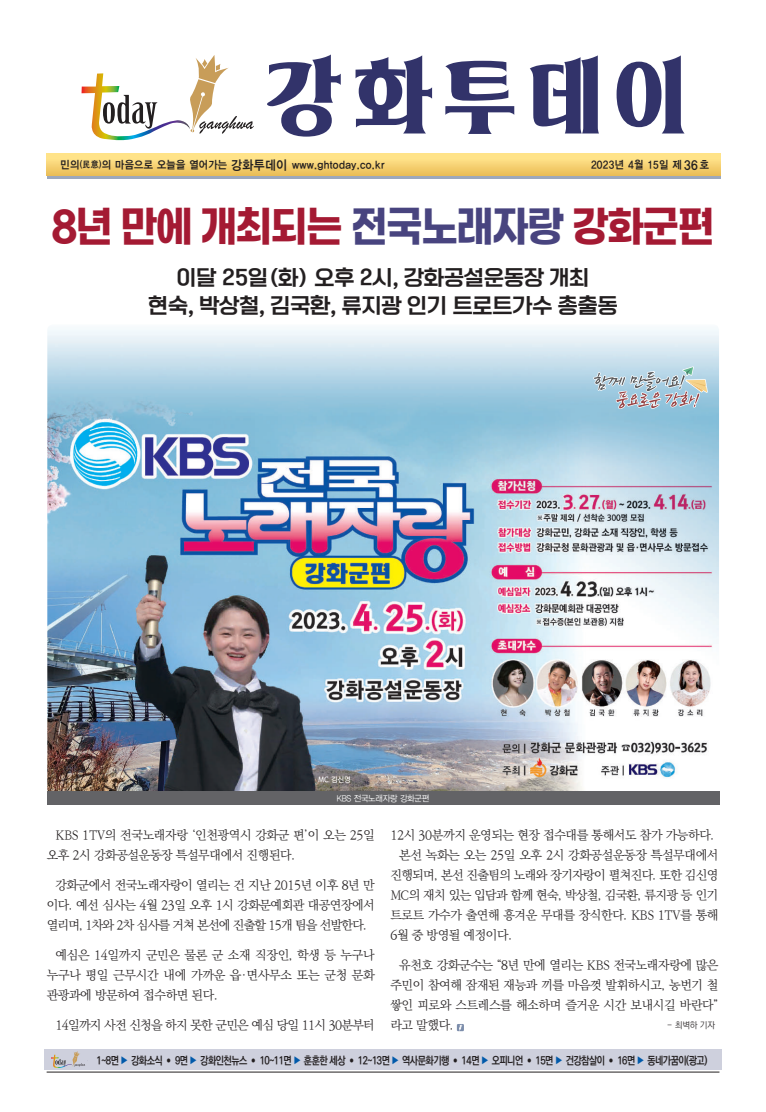
<style>
.page{position:relative;width:766px;height:1112px;background:#fff}
.page>*{position:absolute;margin:0;border:0;box-sizing:border-box;transform-origin:0 0}
.t1{font:43px "Gmarket Sans TTF Bold";letter-spacing:-.04em;color:#a41a33;scale:.89 1}
.t2{font:21px/28px "ONE Mobile Title";color:#231f20;text-align:center}
.t3{font:300 12.5px/20px "Ko Pub Batang";letter-spacing:-.03em;color:#231f20;text-align:justify}
.t4{font:300 12.5px "Ko Pub Batang";letter-spacing:-.05em;color:#231f20}
.t5{font:300 12.5px "Ko Pub Batang";letter-spacing:-.06em;color:#231f20}
.t6{font:700 11px "Ko Pub Dotum";letter-spacing:-.05em;color:#231f20;scale:.86 1}
.t7{font:11px "YDIYGO340";letter-spacing:.03em;color:#231f20;scale:.91 1}
.t8{font:300 9px "Ko Pub Dotum";color:#231f20}
.t9{font:8.8px "YDIYGO320";letter-spacing:-.03em;color:#fff;scale:.93 1}
.s1{font-size:9px}
.s2{font-size:13px}
.s3{color:#48447f}
.s4{font-weight:500;font-size:9px;color:#015aaa}
</style>
<div class="page">
<svg style="left:81px;top:55px;width:173px;height:86px"></svg>
<svg style="left:267px;top:54px;width:73px;height:83px"></svg>
<svg style="left:355px;top:55px;width:77px;height:78px"></svg>
<svg style="left:445px;top:61px;width:69px;height:73px"></svg>
<svg style="left:530px;top:55px;width:68px;height:78px"></svg>
<svg style="left:616px;top:55px;width:68px;height:78px"></svg>
<hr style="left:47px;top:1071px;width:672px;height:1px;background:#231f20">
<hr style="left:47px;top:175px;width:673px;height:3px;background:#9ca8bc">
<svg style="left:47px;top:154px;width:673px;height:21px;background:#f6d375"></svg>
<div style="left:44px;top:1048px;width:677px;height:21px;background:#ced0dd"></div>
<svg style="left:51px;top:1051px;width:34px;height:16px"></svg>
<svg style="left:456px;top:1024px;width:8px;height:6px"></svg>
<img style="left:47px;top:329px;width:671px;height:462px">
<div style="left:47px;top:791px;width:672px;height:14px;background:#636366"></div>
<svg style="left:593px;top:366px;width:115px;height:45px;background:#aec4d0"></svg>
<p class="t7" style="left:61px;top:158px;width:357px">민의<span class="s1">(民意)</span>의 마음으로 오늘을 열어가는 <span class="s2">강화투데이</span> www.ghtoday.co.kr</p>
<p class="t7" style="left:591px;top:158px;width:131px">2023년 4월 15일 제 <span class="s2">36</span> 호</p>
<h1 class="t1" style="left:51px;top:203px;width:746px">8년 만에 개최되는 <span class="s3">전국노래자랑</span> 강화군편</h1>
<h2 class="t2" style="left:148px;top:263px;width:471px">이달 25일(화) 오후 2시, 강화공설운동장 개최<br>현숙, 박상철, 김국환, 류지광 인기 트로트가수 총출동</h2>
<p class="t9" style="left:337px;top:793px;width:101px">KBS 전국노래자랑 강화군편</p>
<p class="t3" style="left:47px;top:825px;width:329px;text-indent:9px">KBS 1TV의 전국노래자랑 ‘인천광역시 강화군 편’이 오는 25일 오후 2시 강화공설운동장 특설무대에서 진행된다.</p>
<p class="t3" style="left:47px;top:875px;width:329px;text-indent:9px">강화군에서 전국노래자랑이 열리는 건 지난 2015년 이후 8년 만 이다. 예선 심사는 4월 23일 오후 1시 강화문예회관 대공연장에서 열리며, 1차와 2차 심사를 거쳐 본선에 진출할 15개 팀을 선발한다.</p>
<p class="t3" style="left:47px;top:945px;width:329px;text-indent:9px">예심은 14일까지 군민은 물론 군 소재 직장인, 학생 등 누구나 누구나 평일 근무시간 내에 가까운 읍·면사무소 또는 군청 문화 관광과에 방문하여 접수하면 된다.</p>
<p class="t5" style="left:55px;top:1018px;width:320px">14일까지 사전 신청을 하지 못한 군민은 예심 당일 11시 30분부터</p>
<p class="t3" style="left:390px;top:825px;width:325px">12시 30분까지 운영되는 현장 접수대를 통해서도 참가 가능하다.</p>
<p class="t3" style="left:399px;top:845px;width:320px">본선 녹화는 오는 25일 오후 2시 강화공설운동장 특설무대에서</p>
<p class="t4" style="left:390px;top:868px;width:329px">진행되며, 본선 진출팀의 노래와 장기자랑이 펼쳐진다. 또한 김신영</p>
<p class="t4" style="left:390px;top:888px;width:329px">MC의 재치 있는 입담과 함께 현숙, 박상철, 김국환, 류지광 등 인기</p>
<p class="t3" style="left:390px;top:905px;width:329px">트로트 가수가 출연해 흥겨운 무대를 장식한다. KBS 1TV를 통해</p>
<p class="t3" style="left:390px;top:925px;width:123px">6월 중 방영될 예정이다.</p>
<p class="t3" style="left:390px;top:955px;width:329px;text-indent:9px">유천호 강화군수는 “8년 만에 열리는 KBS 전국노래자랑에 많은 주민이 참여해 잠재된 재능과 끼를 마음껏 발휘하시고, 농번기 철 쌓인 피로와 스트레스를 해소하며 즐거운 시간 보내시길 바란다” 라고 말했다.</p>
<p class="t8" style="left:666px;top:1020px;width:49px">- 최벽하 기자</p>
<p class="t6" style="left:96px;top:1054px;width:711px">1~8면 <span class="s4">▶</span> 강화소식 <sup>●</sup> 9면 <span class="s4">▶</span> 강화인천뉴스 <sup>●</sup> 10~11면 <span class="s4">▶</span> 훈훈한 세상 <sup>●</sup> 12~13면 <span class="s4">▶</span> 역사문화기행 <sup>●</sup> 14면 <span class="s4">▶</span> 오피니언 <sup>●</sup> 15면 <span class="s4">▶</span> 건강참살이 <sup>●</sup> 16면 <span class="s4">▶</span> 동네가꿈이(광고)</p>
</div>
